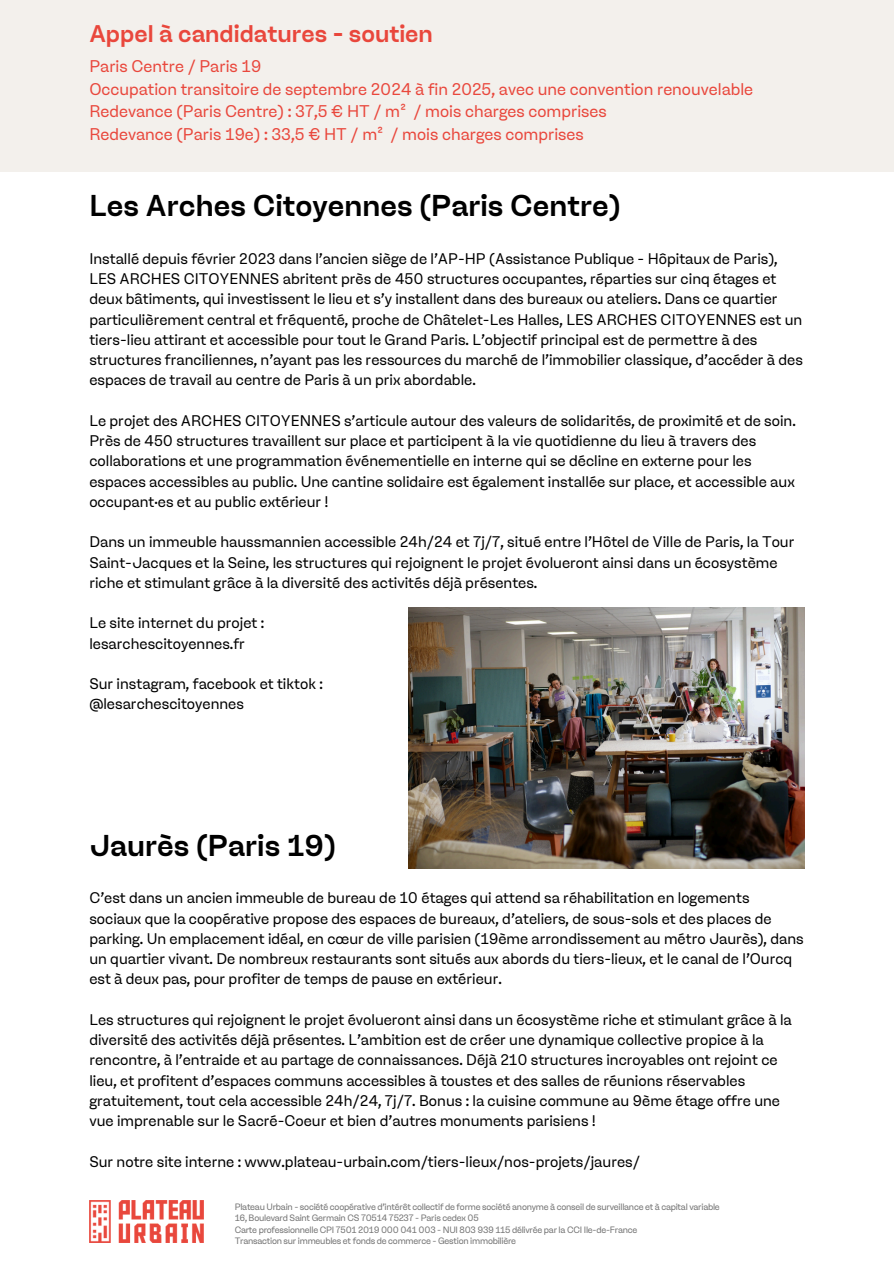
<style>
.page{position:relative;width:894px;height:1264px;background:#fff}
.page>*{position:absolute;margin:0;border:0;box-sizing:border-box;transform-origin:0 0}
.t1{font:500 30px "Ginka";color:#000}
.t2{font:500 24px "Ginka";color:#e9473c}
.t3{font:16.5px/22.5px "Ginka";color:#e9473c}
.t4{font:15px/20.2px "Ginka";color:#000}
.t5{font:9px "Ginka";letter-spacing:-.025em;color:#737373}
</style>
<div class="page">
<img style="left:89px;top:1200px;width:114px;height:41px">
<div style="left:0;top:0;width:893px;height:171px;background:#f3f0ec"></div>
<img style="left:408px;top:608px;width:396px;height:260px">
<p class="t2" style="left:89px;top:20px;width:345px">Appel à candidatures - soutien</p>
<p class="t3" style="left:89px;top:55px;width:665px">Paris Centre / Paris 19<br>Occupation transitoire de septembre 2024 à fin 2025, avec une convention renouvelable Redevance (Paris Centre) : 37,5 € HT / m² / mois charges comprises<br>Redevance (Paris 19e) : 33,5 € HT / m² / mois charges comprises</p>
<h3 class="t1" style="left:89px;top:188px;width:532px">Les Arches Citoyennes (Paris Centre)</h3>
<h3 class="t4" style="left:89px;top:248px;width:714px">Installé depuis février 2023 dans l’ancien siège de l’AP-HP (Assistance Publique - Hôpitaux de Paris), LES ARCHES CITOYENNES abritent près de 450 structures occupantes, réparties sur cinq étages et deux bâtiments, qui investissent le lieu et s’y installent dans des bureaux ou ateliers. Dans ce quartier particulièrement central et fréquenté, proche de Châtelet-Les Halles, LES ARCHES CITOYENNES est un tiers-lieu attirant et accessible pour tout le Grand Paris. L’objectif principal est de permettre à des structures franciliennes, n’ayant pas les ressources du marché de l’immobilier classique, d’accéder à des espaces de travail au centre de Paris à un prix abordable.</h3>
<h3 class="t4" style="left:89px;top:410px;width:707px">Le projet des ARCHES CITOYENNES s’articule autour des valeurs de solidarités, de proximité et de soin.<br>Près de 450 structures travaillent sur place et participent à la vie quotidienne du lieu à travers des collaborations et une programmation événementielle en interne qui se décline en externe pour les espaces accessibles au public. Une cantine solidaire est également installée sur place, et accessible aux occupant·es et au public extérieur !</h3>
<p class="t4" style="left:89px;top:532px;width:706px">Dans un immeuble haussmannien accessible 24h/24 et 7j/7, situé entre l’Hôtel de Ville de Paris, la Tour<br>Saint-Jacques et la Seine, les structures qui rejoignent le projet évolueront ainsi dans un écosystème riche et stimulant grâce à la diversité des activités déjà présentes.</p>
<p class="t4" style="left:89px;top:613px;width:176px">Le site internet du projet : lesarchescitoyennes.fr</p>
<h1 class="t4" style="left:89px;top:673px;width:235px">Sur instagram, facebook et tiktok :</h1>
<h3 class="t4" style="left:89px;top:694px;width:156px">@lesarchescitoyennes</h3>
<p class="t1" style="left:89px;top:827px;width:248px">Jaurès (Paris 19)</p>
<h3 class="t4" style="left:89px;top:887px;width:715px">C’est dans un ancien immeuble de bureau de 10 étages qui attend sa réhabilitation en logements sociaux que la coopérative propose des espaces de bureaux, d’ateliers, de sous-sols et des places de parking. Un emplacement idéal, en cœur de ville parisien (19ème arrondissement au métro Jaurès), dans un quartier vivant. De nombreux restaurants sont situés aux abords du tiers-lieux, et le canal de l'Ourcq est à deux pas, pour profiter de temps de pause en extérieur.</h3>
<p class="t4" style="left:89px;top:1009px;width:703px">Les structures qui rejoignent le projet évolueront ainsi dans un écosystème riche et stimulant grâce à la diversité des activités déjà présentes. L’ambition est de créer une dynamique collective propice à la rencontre, à l’entraide et au partage de connaissances. Déjà 210 structures incroyables ont rejoint ce lieu, et profitent d’espaces communs accessibles à toustes et des salles de réunions réservables gratuitement, tout cela accessible 24h/24, 7j/7. Bonus : la cuisine commune au 9ème étage offre une vue imprenable sur le Sacré-Coeur et bien d’autres monuments parisiens !</p>
<p class="t4" style="left:89px;top:1151px;width:552px">Sur notre site interne : www.plateau-urbain.com/tiers-lieux/nos-projets/jaures/</p>
<h3 class="t5" style="left:234px;top:1201px;width:486px">Plateau Urbain - société coopérative d’intérêt collectif de forme société anonyme à conseil de surveillance et à capital variable</h3>
<h1 class="t5" style="left:234px;top:1212px;width:245px">16, Boulevard Saint Germain CS 70514 75237 - Paris cedex 05</h1>
<h3 class="t5" style="left:234px;top:1224px;width:404px">Carte professionnelle CPI 7501 2019 000 041 003 - NUI 803 939 115 délivrée par la CCI Ile-de-France</h3>
<h3 class="t5" style="left:234px;top:1235px;width:283px">Transaction sur immeubles et fonds de commerce - Gestion immobilière</h3>
</div>
